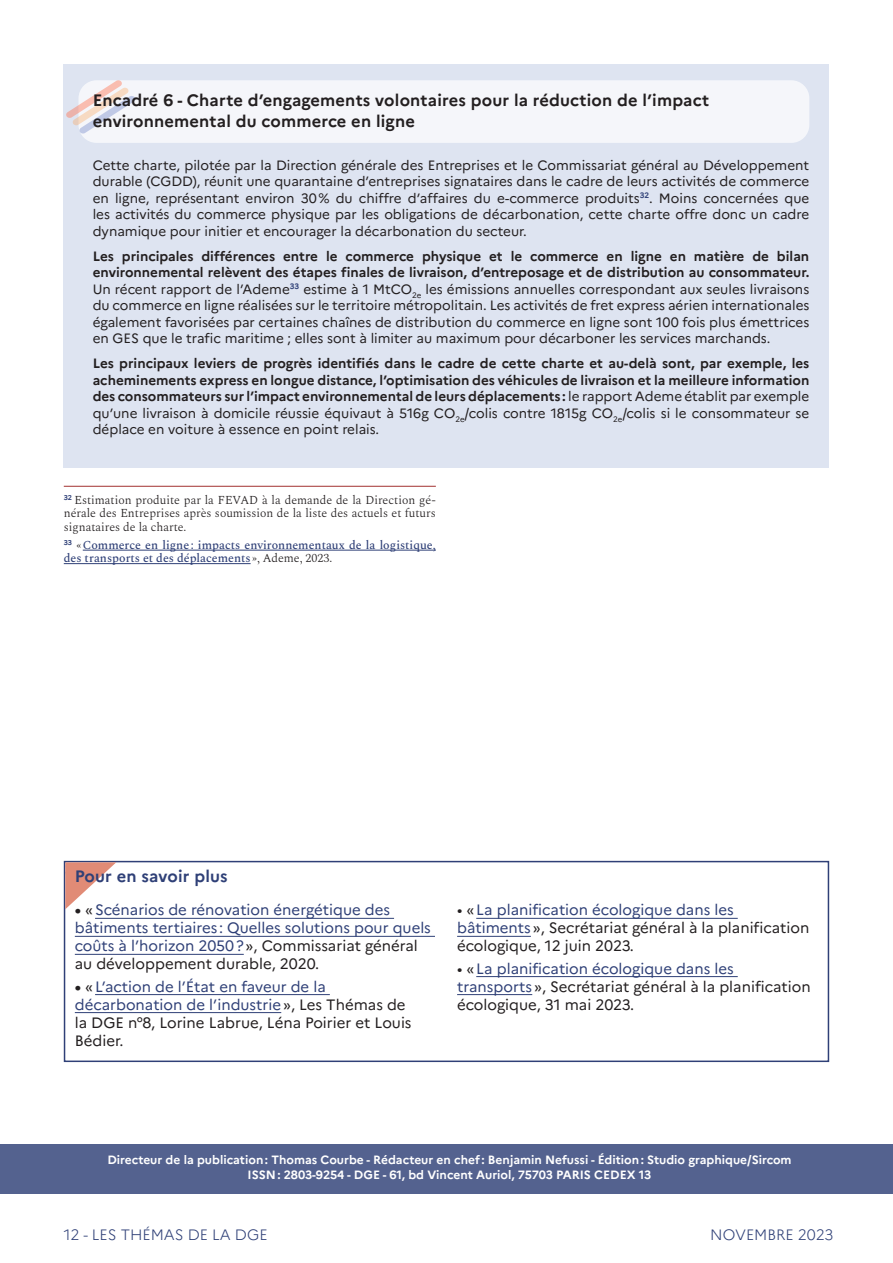
<style>
.page{position:relative;width:893px;height:1263px;background:#fff}
.page>*{position:absolute;margin:0;border:0;box-sizing:border-box;transform-origin:0 0}
.TITRE-ENCADRE-H2{font:700 16.5px/21px "Marianne";letter-spacing:.01em;color:#231f20}
.TITRE-ENCADRE-H2-2{font:700 16.5px "Marianne";letter-spacing:.01em;color:#2f4077}
.Texte-pour-en-savoir{font:15px/18px "Marianne";color:#231f20}
.Texte-pour-en-savoir-2{font:15px/18px "Marianne";color:#2f4077}
.t1{font:300 15px "Marianne";color:#2f4077}
.TEXTE_ENCADRE{font:13.5px/16.5px "Marianne";color:#231f20;text-align:justify}
.TEXTE_ENCADRE-2{font:700 13.5px/16.5px "Marianne";color:#231f20;text-align:justify}
.t2{font:700 12px "Marianne";color:#fff}
.Note-bas-page-filet{font:300 12px/13.5px "Spectral";color:#231f20;text-align:justify}
.note-bas-page-sans-f{font:500 12px/13.5px "Spectral";color:#2f4077}
.s1{font-weight:700}
.s2{font-weight:400}
.s3{font-weight:300;color:#231f20}
.s4{font-weight:700;color:#231f20}
.s5{color:#231f20}
.s6{color:#2f4077}
</style>
<div class="page">
<div style="left:0;top:1144px;width:893px;height:49px;background:#54628f"></div>
<div style="left:64px;top:861px;width:765px;height:201px;border:2px solid #2f4077"></div>
<svg style="left:65px;top:862px;width:51px;height:47px"></svg>
<hr style="left:95px;top:918px;width:299px;height:1px;background:#2f4077">
<hr style="left:75px;top:936px;width:360px;height:1px;background:#2f4077">
<hr style="left:75px;top:954px;width:169px;height:1px;background:#2f4077">
<hr style="left:95px;top:994px;width:235px;height:1px;background:#2f4077">
<hr style="left:75px;top:1012px;width:206px;height:1px;background:#2f4077">
<hr style="left:476px;top:918px;width:262px;height:1px;background:#2f4077">
<hr style="left:457px;top:936px;width:74px;height:1px;background:#2f4077">
<hr style="left:476px;top:976px;width:262px;height:1px;background:#2f4077">
<hr style="left:457px;top:994px;width:75px;height:1px;background:#2f4077">
<div style="left:64px;top:64px;width:765px;height:404px;background:#dee4f1"></div>
<div style="left:79px;top:80px;width:730px;height:63px;background:#f5f6fa;border-radius:18px"></div>
<svg style="left:66px;top:80px;width:69px;height:54px"></svg>
<hr style="left:64px;top:486px;width:372px;height:1px;background:#ad4847">
<hr style="left:83px;top:550px;width:353px;height:1px;background:#2f4077">
<hr style="left:64px;top:563px;width:187px;height:1px;background:#2f4077">
<h2 class="TITRE-ENCADRE-H2" style="left:93px;top:88px;width:618px">Encadré 6 - Charte d’engagements volontaires pour la réduction de l’impact environnemental du commerce en ligne</h2>
<p class="TEXTE_ENCADRE" style="left:93px;top:156px;width:718px">Cette charte, pilotée par la Direction générale des Entreprises et le Commissariat général au Développement durable (CGDD), réunit une quarantaine d’entreprises signataires dans le cadre de leurs activités de commerce en ligne, représentant environ 30% du chiffre d’affaires du e-commerce produits<sup>32</sup>. Moins concernées que les activités du commerce physique par les obligations de décarbonation, cette charte offre donc un cadre dynamique pour initier et encourager la décarbonation du secteur.</p>
<p class="TEXTE_ENCADRE" style="left:93px;top:247px;width:718px"><span class="s1">Les principales différences entre le commerce physique et le commerce en ligne en matière de bilan environnemental relèvent des étapes finales de livraison, d’entreposage et de distribution au consommateur.<br></span>Un récent rapport de l’Ademe<sup>33</sup> estime à 1 MtCO<sub>2e</sub> les émissions annuelles correspondant aux seules livraisons du commerce en ligne réalisées sur le territoire métropolitain. Les activités de fret express aérien internationales également favorisées par certaines chaînes de distribution du commerce en ligne sont 100 fois plus émettrices en GES que le trafic maritime ; elles sont à limiter au maximum pour décarboner les services marchands.</p>
<p class="TEXTE_ENCADRE-2" style="left:93px;top:354px;width:718px">Les principaux leviers de progrès identifiés dans le cadre de cette charte et au-delà sont, par exemple, les acheminements express en longue distance, l’optimisation des véhicules de livraison et la meilleure information des consommateurs sur l’impact environnemental de leurs déplacements : <span class="s2">le rapport Ademe établit par exemple qu’une livraison à domicile réussie équivaut à 516g CO</span><sub>2e</sub><span class="s2">/colis contre 1815g CO</span><sub>2e</sub><span class="s2">/colis si le consommateur se déplace en voiture à essence en point relais.</span></p>
<p class="Note-bas-page-filet" style="left:64px;top:492px;width:374px"><sup>32</sup> Estimation produite par la FEVAD à la demande de la Direction gé&shy;nérale des Entreprises après soumission de la liste des actuels et futurs signataires de la charte.</p>
<p class="note-bas-page-sans-f" style="left:64px;top:537px;width:374px"><sup>33</sup> <span class="s3">«</span> Commerce en ligne : impacts environnementaux de la logistique, des transports et des déplacements <span class="s3">», Ademe, 2023.</span></p>
<h2 class="TITRE-ENCADRE-H2-2" style="left:75px;top:863px;width:155px">Pour en savoir plus</h2>
<p class="Texte-pour-en-savoir-2" style="left:75px;top:900px;width:358px"><span class="s4">•</span> <span class="s5">«</span>Scénarios de rénovation énergétique des bâtiments tertiaires : Quelles solutions pour quels coûts à l’horizon 2050?<span class="s5">», Commissariat général au développement durable, 2020.</span></p>
<p class="Texte-pour-en-savoir" style="left:75px;top:976px;width:338px"><span class="s1">•</span> «<span class="s6">L’action de l’État en faveur de la décarbonation de l’industrie</span>», Les Thémas de la DGE n°8, Lorine Labrue, Léna Poirier et Louis Bédier.</p>
<p class="Texte-pour-en-savoir" style="left:457px;top:900px;width:354px">• «<span class="s6">La planification écologique dans les bâtiments</span>», Secrétariat général à la planification écologique, 12 juin 2023.</p>
<p class="Texte-pour-en-savoir" style="left:457px;top:958px;width:355px">• «<span class="s6">La planification écologique dans les transports</span>», Secrétariat général à la planification écologique, 31 mai 2023.</p>
<p class="t2" style="left:107px;top:1151px;width:686px">Directeur de la publication: Thomas Courbe - Rédacteur en chef : Benjamin Nefussi - Édition: Studio graphique/Sircom</p>
<p class="t2" style="left:248px;top:1165px;width:405px">ISSN: 2803-9254 - DGE - 61, bd Vincent Auriol, 75703 PARIS CEDEX 13</p>
<p class="t1" style="left:64px;top:1223px;width:205px">12 - LES THÉMAS DE LA DGE</p>
<p class="t1" style="left:710px;top:1223px;width:125px">NOVEMBRE 2023</p>
</div>
